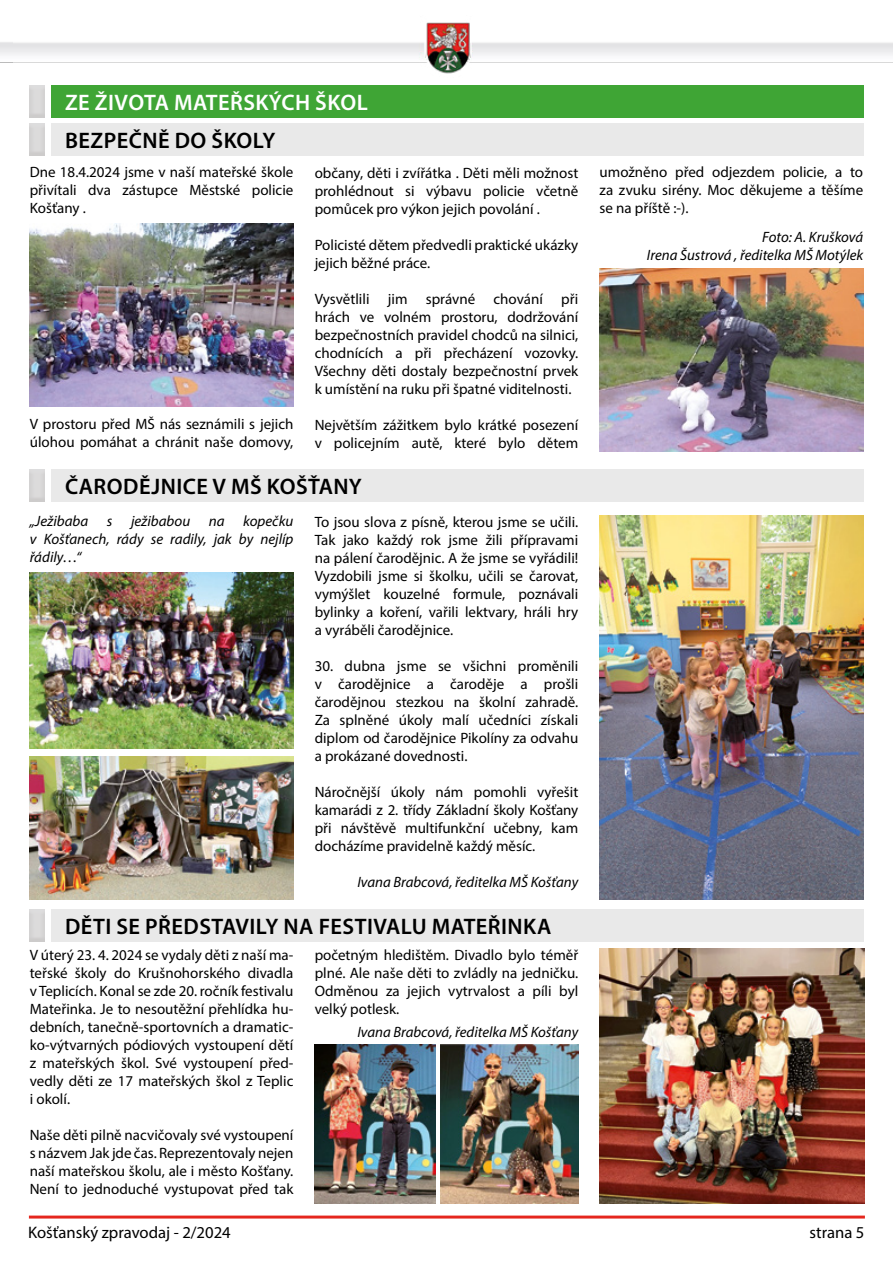
<style>
.page{position:relative;width:893px;height:1263px;background:#fff}
.page>*{position:absolute;margin:0;border:0;box-sizing:border-box;transform-origin:0 0}
.t1{font:600 22.5px "Myriad Pro";letter-spacing:.02em;color:#000}
.t2{font:600 22.5px "Myriad Pro";letter-spacing:.02em;color:#fff}
.t3{font:16.65px "Myriad Pro";color:#000}
.t4{font:15px/18px "Myriad Pro";color:#000;text-align:justify}
.t5{font:italic 15px/18px "Myriad Pro";color:#000;text-align:justify}
</style>
<div class="page">
<img style="left:13px;top:22px;width:880px;height:1197px">
<hr style="left:29px;top:1215px;width:836px;height:3px;background:#e5271e">
<div style="left:51px;top:124px;width:812px;height:32px;background:#e9e9e9"></div>
<div style="left:51px;top:469px;width:812px;height:32px;background:#e9e9e9"></div>
<div style="left:51px;top:909px;width:812px;height:32px;background:#e9e9e9"></div>
<img style="left:30px;top:124px;width:15px;height:32px">
<img style="left:30px;top:469px;width:15px;height:32px">
<img style="left:30px;top:909px;width:15px;height:32px">
<div style="left:51px;top:85px;width:812px;height:32px;background:#3fa535"></div>
<img style="left:30px;top:85px;width:15px;height:32px">
<img style="left:30px;top:224px;width:263px;height:183px">
<img style="left:30px;top:756px;width:263px;height:144px">
<img style="left:30px;top:573px;width:263px;height:175px">
<img style="left:600px;top:949px;width:265px;height:255px">
<img style="left:441px;top:1045px;width:137px;height:159px">
<img style="left:315px;top:1045px;width:121px;height:159px">
<img style="left:600px;top:515px;width:263px;height:385px">
<img style="left:600px;top:268px;width:263px;height:183px">
<h1 class="t2" style="left:65px;top:88px;width:304px">ZE ŽIVOTA MATEŘSKÝCH ŠKOL</h1>
<h1 class="t1" style="left:65px;top:126px;width:212px">BEZPEČNĚ DO ŠKOLY</h1>
<p class="t4" style="left:30px;top:163px;width:265px">Dne 18.4.2024 jsme v naší mateřské škole přivítali dva zástupce Městské policie Košťany .</p>
<p class="t4" style="left:30px;top:415px;width:265px">V prostoru před MŠ nás seznámili s jejich úlohou pomáhat a chránit naše domovy,</p>
<p class="t4" style="left:315px;top:164px;width:265px">občany, děti i zvířátka . Děti měli možnost prohlédnout si výbavu policie včetně pomůcek pro výkon jejich povolání .</p>
<p class="t4" style="left:315px;top:236px;width:265px">Policisté dětem předvedli praktické ukázky jejich běžné práce.</p>
<p class="t4" style="left:315px;top:290px;width:265px">Vysvětlili jim správné chování při hrách ve volném prostoru, dodržování bezpečnostních pravidel chodců na silnici, chodnících a při přecházení vozovky.<br>Všechny děti dostaly bezpečnostní prvek k umístění na ruku při špatné viditelnosti.</p>
<p class="t4" style="left:315px;top:416px;width:265px">Největším zážitkem bylo krátké posezení v policejním autě, které bylo dětem</p>
<h1 class="t1" style="left:65px;top:472px;width:298px">ČARODĚJNICE V MŠ KOŠŤANY</h1>
<p class="t5" style="left:30px;top:512px;width:265px">„Ježibaba s ježibabou na kopečku v Košťanech, rády se radily, jak by nejlíp řádily…“</p>
<p class="t4" style="left:315px;top:512px;width:265px">To jsou slova z písně, kterou jsme se učili.<br>Tak jako každý rok jsme žili přípravami na pálení čarodějnic. A že jsme se vyřádili!<br>Vyzdobili jsme si školku, učili se čarovat, vymýšlet kouzelné formule, poznávali bylinky a koření, vařili lektvary, hráli hry a vyráběli čarodějnice.</p>
<p class="t4" style="left:315px;top:656px;width:265px">30. dubna jsme se všichni proměnili v čarodějnice a čaroděje a prošli čarodějnou stezkou na školní zahradě.<br>Za splněné úkoly malí učedníci získali diplom od čarodějnice Pikolíny za odvahu a prokázané dovednosti.</p>
<p class="t4" style="left:315px;top:782px;width:265px">Náročnější úkoly nám pomohli vyřešit kamarádi z 2. třídy Základní školy Košťany při návštěvě multifunkční učebny, kam docházíme pravidelně každý měsíc.</p>
<p class="t5" style="left:357px;top:872px;width:222px">Ivana Brabcová, ředitelka MŠ Košťany</p>
<h1 class="t1" style="left:65px;top:912px;width:488px">DĚTI SE PŘEDSTAVILY NA FESTIVALU MATEŘINKA</h1>
<p class="t4" style="left:30px;top:946px;width:265px">V úterý 23. 4. 2024 se vydaly děti z naší ma&shy;teřské školy do Krušnohorského divadla v Teplicích. Konal se zde 20. ročník festivalu Mateřinka. Je to nesoutěžní přehlídka hu&shy;debních, tanečně-sportovních a dramatic&shy;ko-výtvarných pódiových vystoupení dětí z mateřských škol. Své vystoupení před&shy;vedly děti ze 17 mateřských škol z Teplic i okolí.</p>
<p class="t4" style="left:30px;top:1126px;width:265px">Naše děti pilně nacvičovaly své vystoupení s názvem Jak jde čas. Reprezentovaly nejen naší mateřskou školu, ale i město Košťany.<br>Není to jednoduché vystupovat před tak</p>
<p class="t4" style="left:315px;top:946px;width:265px">početným hledištěm. Divadlo bylo téměř plné. Ale naše děti to zvládly na jedničku.<br>Odměnou za jejich vytrvalost a píli byl velký potlesk.</p>
<p class="t5" style="left:357px;top:1022px;width:222px">Ivana Brabcová, ředitelka MŠ Košťany</p>
<p class="t4" style="left:600px;top:163px;width:265px">umožněno před odjezdem policie, a to za zvuku sirény. Moc děkujeme a těšíme se na příště :-).</p>
<p class="t5" style="left:647px;top:228px;width:218px;text-align:right">Foto: A. Krušková<br>Irena Šustrová , ředitelka MŠ Motýlek</p>
<p class="t3" style="left:28px;top:1222px;width:204px">Košťanský zpravodaj - 2/2024</p>
<p class="t3" style="left:810px;top:1222px;width:56px">strana 5</p>
</div>
